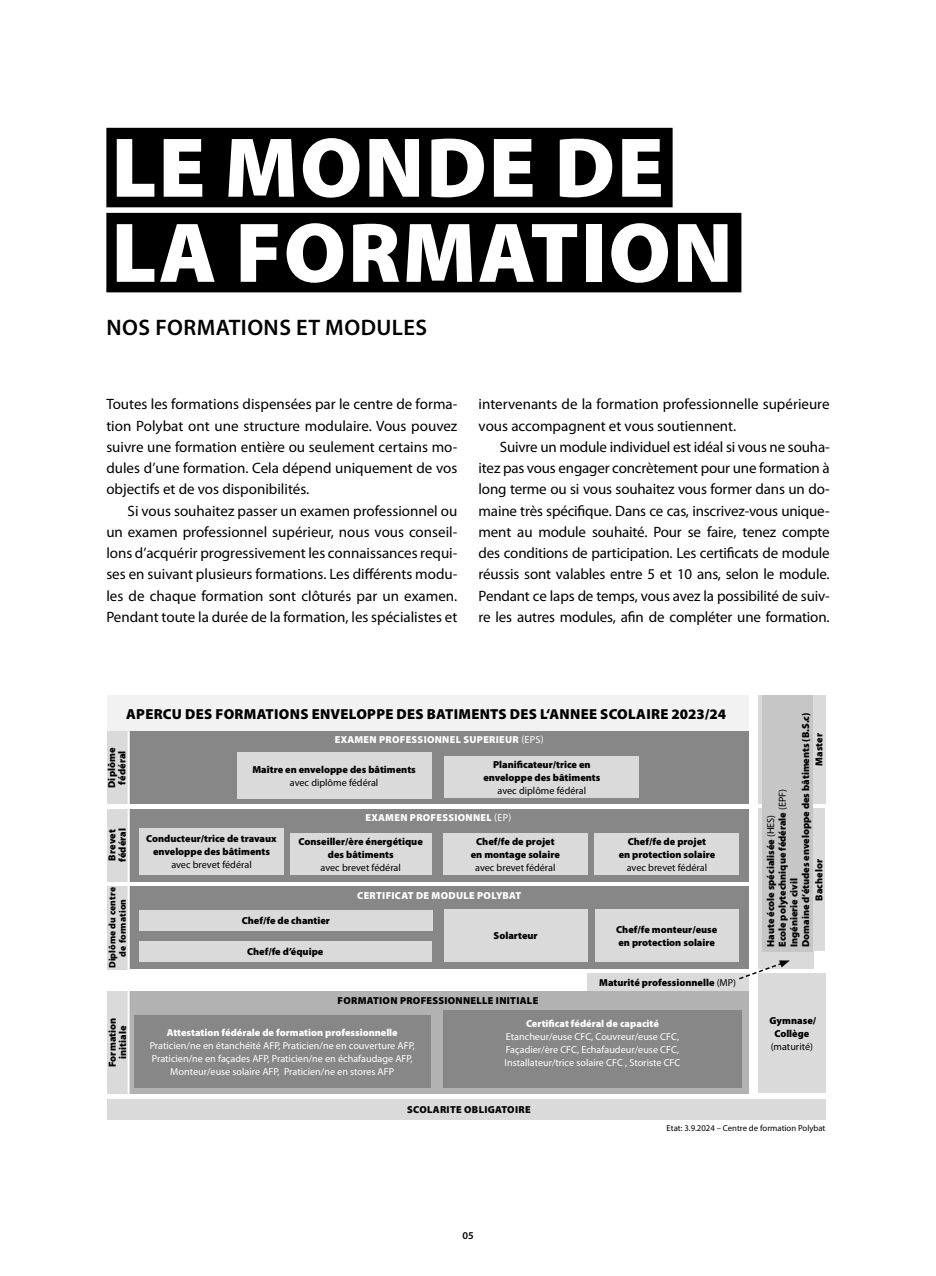
<style>
.page{position:relative;width:936px;height:1276px;background:#fff}
.page>*{position:absolute;margin:0;border:0;box-sizing:border-box;transform-origin:0 0}
.t1{font:900 85.5px/85.1px "Myriad Pro";letter-spacing:.02em;color:#fff}
.t2{font:600 22.5px "Myriad Pro";letter-spacing:.02em;color:#000}
.t3{font:15px/21.3px "Myriad Pro";color:#000;text-align:justify}
.t4{font:900 14.55px "Myriad Pro";letter-spacing:.02em;color:#000}
.t5{font:600 10.5px "Myriad Pro";color:#000}
.t6{font:900 10.2px/13px "Myriad Pro";color:#000;text-align:center}
.t7{font:10.2px/13px "Myriad Pro";color:#fff}
.t8{font:10.2px "Myriad Pro";color:#000}
.t9{font:900 10.2px "Myriad Pro";letter-spacing:.03em;color:#fff}
.t10{font:900 10.2px "Myriad Pro";letter-spacing:.005em;color:#fff}
.t11{font:900 10.2px "Myriad Pro";letter-spacing:.03em;color:#000}
.t12{font:900 9.45px/10.2px "Myriad Pro";letter-spacing:.01em;color:#000;text-align:center}
.t13{font:8.7px "Myriad Pro";color:#000}
.s1{font-weight:400}
</style>
<div class="page">
<div style="left:106px;top:128px;width:566px;height:79px;background:#000"></div>
<div style="left:106px;top:213px;width:635px;height:79px;background:#000"></div>
<div style="left:813px;top:809px;width:11px;height:142px;background:#dadada"></div>
<div style="left:107px;top:695px;width:641px;height:36px;background:#f2f2f2"></div>
<div style="left:130px;top:991px;width:618px;height:102px;background:#b3b2b2"></div>
<div style="left:129px;top:731px;width:619px;height:73px;background:#878787"></div>
<div style="left:128px;top:809px;width:620px;height:72px;background:#878787"></div>
<div style="left:130px;top:886px;width:618px;height:83px;background:#878787"></div>
<div style="left:237px;top:752px;width:194px;height:47px;background:#dadada"></div>
<div style="left:444px;top:756px;width:195px;height:41px;background:#dadada"></div>
<div style="left:139px;top:827px;width:145px;height:47px;background:#dadada"></div>
<div style="left:290px;top:833px;width:141px;height:41px;background:#dadada"></div>
<div style="left:443px;top:833px;width:144px;height:41px;background:#dadada"></div>
<div style="left:139px;top:909px;width:293px;height:21px;background:#dadada"></div>
<div style="left:139px;top:940px;width:292px;height:21px;background:#dadada"></div>
<div style="left:107px;top:1098px;width:718px;height:21px;background:#dadada"></div>
<div style="left:443px;top:1010px;width:298px;height:77px;background:#878787"></div>
<div style="left:594px;top:833px;width:145px;height:41px;background:#dadada"></div>
<div style="left:594px;top:909px;width:144px;height:52px;background:#dadada"></div>
<div style="left:443px;top:909px;width:144px;height:52px;background:#dadada"></div>
<div style="left:134px;top:1015px;width:296px;height:72px;background:#878787"></div>
<div style="left:758px;top:974px;width:67px;height:119px;background:#dadada"></div>
<div style="left:758px;top:808px;width:55px;height:161px;background:#dadada"></div>
<div style="left:758px;top:695px;width:67px;height:109px;background:#dadada"></div>
<div style="left:586px;top:974px;width:162px;height:17px;background:#dadada"></div>
<svg style="left:737px;top:960px;width:52px;height:20px"></svg>
<div style="left:107px;top:731px;width:22px;height:73px;background:#dadada"></div>
<div style="left:107px;top:809px;width:23px;height:72px;background:#dadada"></div>
<div style="left:107px;top:886px;width:23px;height:83px;background:#dadada"></div>
<div style="left:107px;top:991px;width:23px;height:102px;background:#dadada"></div>
<hr style="left:128px;top:731px;width:1px;height:362px;background:#fff">
<div style="left:762px;top:695px;width:51px;height:256px;background:#c6c6c6"></div>
<h1 class="t1" style="left:111px;top:122px;width:623px">LE MONDE DE<br>LA FORMATION</h1>
<h2 class="t2" style="left:107px;top:313px;width:322px">NOS FORMATIONS ET MODULES</h2>
<p class="t3" style="left:106px;top:393px;width:352px">Toutes les formations dispensées par le centre de forma&shy;tion Polybat ont une structure modulaire. Vous pouvez suivre une formation entière ou seulement certains mo&shy;dules d’une formation. Cela dépend uniquement de vos objectifs et de vos disponibilités.</p>
<p class="t3" style="left:106px;top:500px;width:352px;text-indent:21px">Si vous souhaitez passer un examen professionnel ou un examen professionnel supérieur, nous vous conseil&shy;lons d’acquérir progressivement les connaissances requi&shy;ses en suivant plusieurs formations. Les différents modu&shy;les de chaque formation sont clôturés par un examen.<br>Pendant toute la durée de la formation, les spécialistes et</p>
<p class="t3" style="left:478px;top:393px;width:352px">intervenants de la formation professionnelle supérieure vous accompagnent et vous soutiennent.</p>
<p class="t3" style="left:478px;top:436px;width:352px;text-indent:21px">Suivre un module individuel est idéal si vous ne souha&shy;itez pas vous engager concrètement pour une formation à long terme ou si vous souhaitez vous former dans un do&shy;maine très spécifique. Dans ce cas, inscrivez-vous unique&shy;ment au module souhaité. Pour se faire, tenez compte des conditions de participation. Les certificats de module réussis sont valables entre 5 et 10 ans, selon le module.<br>Pendant ce laps de temps, vous avez la possibilité de suiv&shy;re les autres modules, afin de compléter une formation.</p>
<p class="t4" style="left:126px;top:704px;width:601px">APERCU DES FORMATIONS ENVELOPPE DES BATIMENTS DES L‘ANNEE SCOLAIRE 2023/24</p>
<p class="t6" style="left:106px;top:788px;width:42px;line-height:10.2px;rotate:-90deg">Diplôme fédéral</p>
<p class="t6" style="left:106px;top:862px;width:35px;line-height:10.2px;text-align:left;rotate:-90deg">Brevet fédéral</p>
<p class="t12" style="left:107px;top:968px;width:82px;rotate:-90deg">Diplôme du centre de formation</p>
<p class="t6" style="left:107px;top:1067px;width:51px;line-height:10.2px;rotate:-90deg">Formation initiale</p>
<p class="t9" style="left:335px;top:733px;width:210px">EXAMEN PROFESSIONNEL SUPERIEUR <span class="s1">(EPS)</span></p>
<p class="t6" style="left:252px;top:762px;width:165px">Maître en enveloppe des bâtiments</p>
<p class="t8" style="left:290px;top:776px;width:90px">avec diplôme fédéral</p>
<p class="t6" style="left:483px;top:757px;width:118px">Planificateur/trice en enveloppe des bâtiments</p>
<p class="t8" style="left:497px;top:784px;width:90px">avec diplôme fédéral</p>
<p class="t6" style="left:146px;top:831px;width:132px">Conducteur/trice de travaux enveloppe des bâtiments</p>
<p class="t8" style="left:171px;top:858px;width:82px">avec brevet fédéral</p>
<p class="t9" style="left:365px;top:811px;width:147px">EXAMEN PROFESSIONNEL <span class="s1">(EP)</span></p>
<p class="t6" style="left:298px;top:834px;width:126px">Conseiller/ère énergétique des bâtiments</p>
<p class="t8" style="left:320px;top:861px;width:82px">avec brevet fédéral</p>
<p class="t6" style="left:471px;top:834px;width:91px">Chef/fe de projet en montage solaire</p>
<p class="t8" style="left:475px;top:861px;width:82px">avec brevet fédéral</p>
<p class="t9" style="left:357px;top:889px;width:166px">CERTIFICAT DE MODULE POLYBAT</p>
<p class="t6" style="left:242px;top:913px;width:90px">Chef/fe de chantier</p>
<p class="t6" style="left:247px;top:944px;width:78px">Chef/fe d’équipe</p>
<p class="t6" style="left:493px;top:929px;width:46px">Solarteur</p>
<p class="t11" style="left:337px;top:993px;width:202px">FORMATION PROFESSIONNELLE INITIALE</p>
<p class="t6" style="left:618px;top:834px;width:98px">Chef/fe de projet<br>en protection solaire</p>
<p class="t8" style="left:626px;top:861px;width:82px">avec brevet fédéral</p>
<p class="t6" style="left:616px;top:922px;width:103px;text-align:left">Chef/fe monteur/euse en protection solaire</p>
<p class="t6" style="left:599px;top:976px;width:138px">Maturité professionnelle <span class="s1">(MP)</span></p>
<p class="t10" style="left:167px;top:1025px;width:232px">Attestation fédérale de formation professionnelle</p>
<p class="t7" style="left:150px;top:1038px;width:266px;text-align:center">Praticien/ne en étanchéité AFP, Praticien/ne en couverture AFP,<br>Praticien/ne en façades AFP, Praticien/ne en échafaudage AFP,<br>Monteur/euse solaire AFP, Praticien/ne en stores AFP</p>
<p class="t10" style="left:526px;top:1016px;width:134px">Certificat fédéral de capacité</p>
<p class="t7" style="left:504px;top:1029px;width:177px">Etancheur/euse CFC, Couvreur/euse CFC,<br>Façadier/ère CFC, Echafaudeur/euse CFC,<br>Installateur/trice solaire CFC , Storiste CFC</p>
<p class="t11" style="left:407px;top:1102px;width:125px">SCOLARITE OBLIGATOIRE</p>
<p class="t6" style="left:764px;top:947px;width:236px;line-height:11.7px;text-align:left;rotate:-90deg">Haute école spécialisée <span class="s1">(HES)<br></span>Ecole polytechnique fédérale <span class="s1">(EPF)<br></span>Ingénierie civil<br>Domaine d‘études enveloppe des bâtiments (B.S.c)</p>
<p class="t6" style="left:812px;top:766px;width:34px;rotate:-90deg">Master</p>
<p class="t6" style="left:812px;top:901px;width:43px;rotate:-90deg">Bachelor</p>
<p class="t6" style="left:769px;top:1013px;width:48px">Gymnase/<br>Collège</p>
<p class="t8" style="left:770px;top:1040px;width:44px">(maturité)</p>
<p class="t5" style="left:462px;top:1228px;width:13px">05</p>
<p class="t13" style="left:666px;top:1122px;width:160px">Etat: 3.9.2024 – Centre de formation Polybat</p>
</div>
